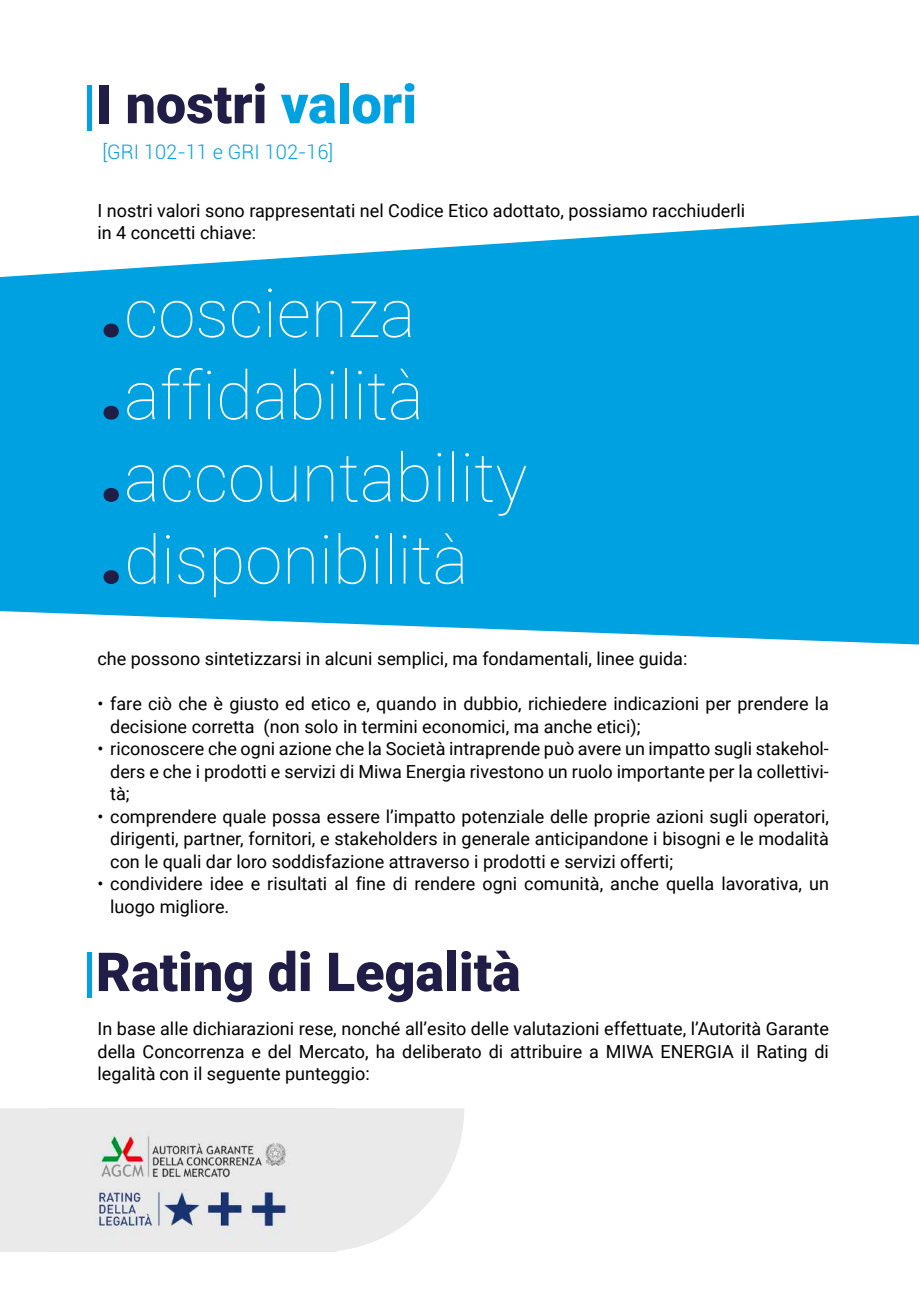
<style>
.page{position:relative;width:919px;height:1289px;background:#fff}
.page>*{position:absolute;margin:0;border:0;box-sizing:border-box;transform-origin:0 0}
.t1{font:100 67.35px/82.2px "Roboto";color:#fff}
.t2{font:900 53.85px "Roboto";color:#201e47}
.t3{font:900 53.85px "Roboto";color:#00a1e0}
.t4{font:300 19.95px "Roboto";color:#00a1e0}
.t5{font:18px/22.5px "Roboto";color:#000;text-align:justify}
.s1{color:#201e47}
.s2{font-weight:900;font-size:84px;color:#201e47}
.s3{color:#00a1e0}
</style>
<div class="page">
<svg style="left:0;top:1108px;width:464px;height:143px;fill:#eaeaea"></svg>
<svg style="left:0;top:215px;width:918px;height:429px;fill:#00a1e0"></svg>
<img style="left:48px;top:1108px;width:288px;height:143px">
<h2 class="t3" style="left:82px;top:66px;width:336px">|<span class="s1">I nostri</span> valori</h2>
<p class="t4" style="left:102px;top:138px;width:232px">[GRI 102-11 e GRI 102-16]</p>
<p class="t5" style="left:97px;top:198px;width:649px">I nostri valori sono rappresentati nel Codice Etico adottato, possiamo racchiuderli in 4 concetti chiave:</p>
<h1 class="t1" style="left:99px;top:269px;width:430px"><span class="s2">.</span>coscienza <span class="s2">.</span>affidabilità <span class="s2">.</span>accountability <span class="s2">.</span>disponibilità</h1>
<p class="t5" style="left:97px;top:646px;width:591px">che possono sintetizzarsi in alcuni semplici, ma fondamentali, linee guida:</p>
<p class="t5" style="left:110px;top:691px;width:720px;text-indent:-13px">• fare ciò che è giusto ed etico e, quando in dubbio, richiedere indicazioni per prendere la decisione corretta (non solo in termini economici, ma anche etici);</p>
<p class="t5" style="left:110px;top:736px;width:720px;text-indent:-13px">• riconoscere che ogni azione che la Società intraprende può avere un impatto sugli stakehol&shy;ders e che i prodotti e servizi di Miwa Energia rivestono un ruolo importante per la collettivi&shy;tà;</p>
<p class="t5" style="left:110px;top:804px;width:720px;text-indent:-13px">• comprendere quale possa essere l’impatto potenziale delle proprie azioni sugli operatori, dirigenti, partner, fornitori, e stakeholders in generale anticipandone i bisogni e le modalità con le quali dar loro soddisfazione attraverso i prodotti e servizi offerti;</p>
<p class="t5" style="left:110px;top:871px;width:720px;text-indent:-13px">• condividere idee e risultati al fine di rendere ogni comunità, anche quella lavorativa, un luogo migliore.</p>
<h2 class="t2" style="left:82px;top:934px;width:440px"><span class="s3">|</span>Rating di Legalità</h2>
<p class="t5" style="left:97px;top:1016px;width:733px">In base alle dichiarazioni rese, nonché all’esito delle valutazioni effettuate, l’Autorità Garante della Concorrenza e del Mercato, ha deliberato di attribuire a MIWA ENERGIA il Rating di legalità con il seguente punteggio:</p>
</div>
